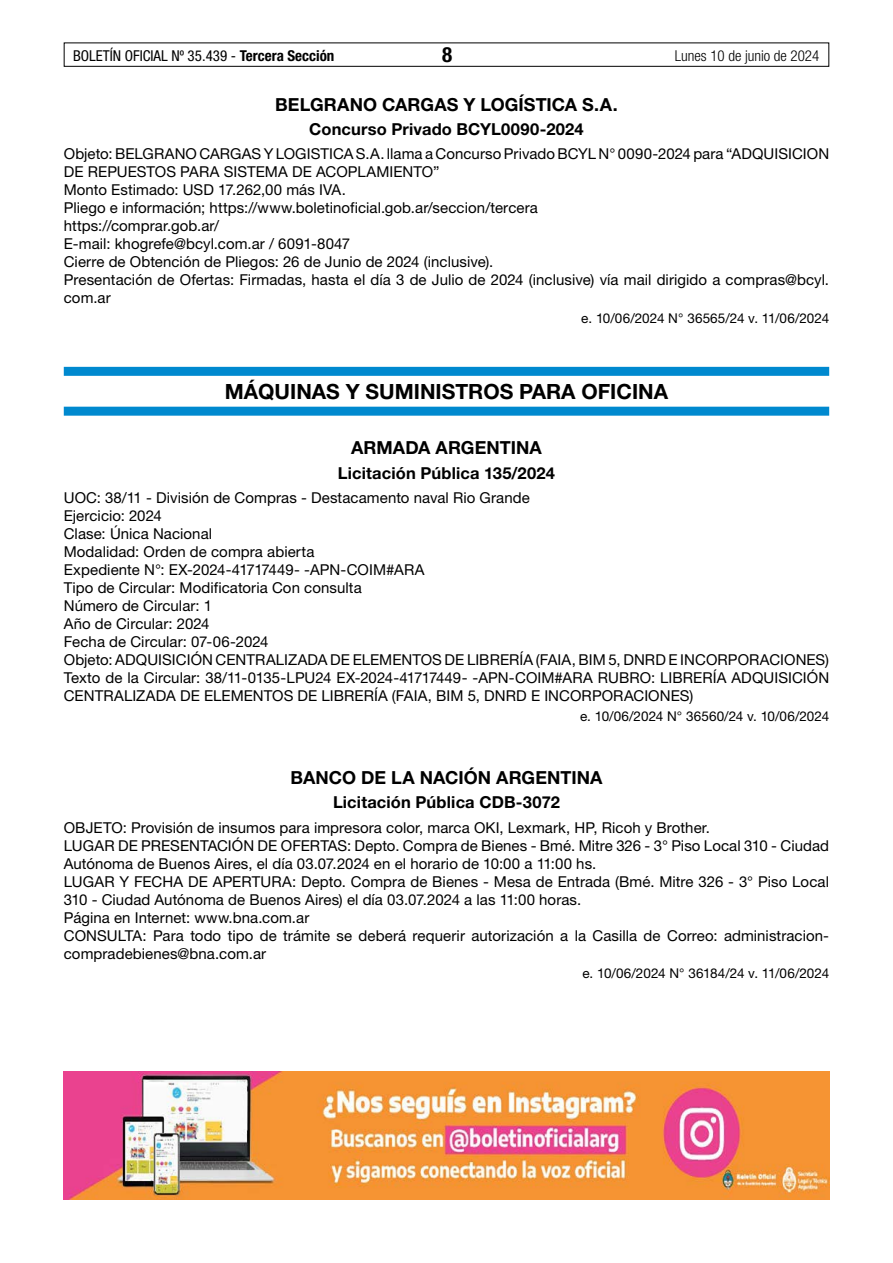
<style>
.page{position:relative;width:893px;height:1263px;background:#fff}
.page>*{position:absolute;margin:0;border:0;box-sizing:border-box;transform-origin:0 0}
.t1{font:700 21px "Helvetica Neue LT Std";color:#000}
.t2{font:700 condensed 21px "Helvetica Neue LT Std";color:#000}
.t3{font:700 18px "Helvetica Neue LT Std";letter-spacing:.005em;color:#000}
.t4{font:700 16.5px "Helvetica Neue LT Std";letter-spacing:.01em;color:#000}
.t5{font:15px/18px "Helvetica Neue LT Std";letter-spacing:.005em;color:#000}
.t6{font:condensed 15px "Helvetica Neue LT Std";color:#000}
.t7{font:300 condensed 15px "Helvetica Neue LT Std";color:#000}
.t8{font:13.5px "Helvetica Neue LT Std";letter-spacing:-.005em;color:#000}
.s1{font-weight:700}
</style>
<div class="page">
<div style="left:64px;top:43px;width:765px;height:24px;border:1px solid #000"></div>
<div style="left:64px;top:367px;width:765px;height:9px;background:#0089cf"></div>
<div style="left:64px;top:407px;width:765px;height:9px;background:#0089cf"></div>
<img style="left:64px;top:1072px;width:765px;height:127px">
<p class="t6" style="left:73px;top:47px;width:263px">BOLETÍN OFICIAL Nº 35.439 - <span class="s1">Tercera Sección</span></p>
<h1 class="t2" style="left:442px;top:42px;width:12px">8</h1>
<p class="t7" style="left:675px;top:47px;width:146px">Lunes 10 de junio de 2024</p>
<p class="t3" style="left:275px;top:93px;width:344px">BELGRANO CARGAS Y LOGÍSTICA S.A.</p>
<p class="t4" style="left:309px;top:119px;width:276px">Concurso Privado BCYL0090-2024</p>
<p class="t5" style="left:64px;top:145px;width:767px">Objeto: BELGRANO CARGAS Y LOGISTICA S.A. llama a Concurso Privado BCYL N° 0090-2024 para “ADQUISICION DE REPUESTOS PARA SISTEMA DE ACOPLAMIENTO”<br>Monto Estimado: USD 17.262,00 más IVA.<br>Pliego e información; https://www.boletinoficial.gob.ar/seccion/tercera<br>https://comprar.gob.ar/<br>E-mail: khogrefe@bcyl.com.ar / 6091-8047<br>Cierre de Obtención de Pliegos: 26 de Junio de 2024 (inclusive).<br>Presentación de Ofertas: Firmadas, hasta el día 3 de Julio de 2024 (inclusive) vía mail dirigido a compras@bcyl. com.ar</p>
<p class="t8" style="left:581px;top:310px;width:249px">e. 10/06/2024 N° 36565/24 v. 11/06/2024</p>
<h1 class="t1" style="left:225px;top:379px;width:445px">MÁQUINAS Y SUMINISTROS PARA OFICINA</h1>
<p class="t3" style="left:351px;top:437px;width:192px">ARMADA ARGENTINA</p>
<p class="t4" style="left:338px;top:462px;width:219px">Licitación Pública 135/2024</p>
<p class="t5" style="left:64px;top:488px;width:767px">UOC: 38/11 - División de Compras - Destacamento naval Rio Grande<br>Ejercicio: 2024<br>Clase: Única Nacional<br>Modalidad: Orden de compra abierta<br>Expediente N°: EX-2024-41717449- -APN-COIM#ARA<br>Tipo de Circular: Modificatoria Con consulta<br>Número de Circular: 1<br>Año de Circular: 2024<br>Fecha de Circular: 07-06-2024<br>Objeto: ADQUISICIÓN CENTRALIZADA DE ELEMENTOS DE LIBRERÍA (FAIA, BIM 5, DNRD E INCORPORACIONES)<br>Texto de la Circular: 38/11-0135-LPU24 EX-2024-41717449- -APN-COIM#ARA RUBRO: LIBRERÍA ADQUISICIÓN CENTRALIZADA DE ELEMENTOS DE LIBRERÍA (FAIA, BIM 5, DNRD E INCORPORACIONES)</p>
<p class="t8" style="left:580px;top:708px;width:251px">e. 10/06/2024 N° 36560/24 v. 10/06/2024</p>
<p class="t3" style="left:290px;top:766px;width:314px">BANCO DE LA NACIÓN ARGENTINA</p>
<p class="t4" style="left:333px;top:792px;width:228px">Licitación Pública CDB-3072</p>
<p class="t5" style="left:64px;top:818px;width:767px">OBJETO: Provisión de insumos para impresora color, marca OKI, Lexmark, HP, Ricoh y Brother.<br>LUGAR DE PRESENTACIÓN DE OFERTAS: Depto. Compra de Bienes - Bmé. Mitre 326 - 3° Piso Local 310 - Ciudad Autónoma de Buenos Aires, el día 03.07.2024 en el horario de 10:00 a 11:00 hs.<br>LUGAR Y FECHA DE APERTURA: Depto. Compra de Bienes - Mesa de Entrada (Bmé. Mitre 326 - 3° Piso Local 310 - Ciudad Autónoma de Buenos Aires) el día 03.07.2024 a las 11:00 horas.<br>Página en Internet: www.bna.com.ar<br>CONSULTA: Para todo tipo de trámite se deberá requerir autorización a la Casilla de Correo: administracion&shy;compradebienes@bna.com.ar</p>
<p class="t8" style="left:582px;top:965px;width:248px">e. 10/06/2024 N° 36184/24 v. 11/06/2024</p>
</div>
